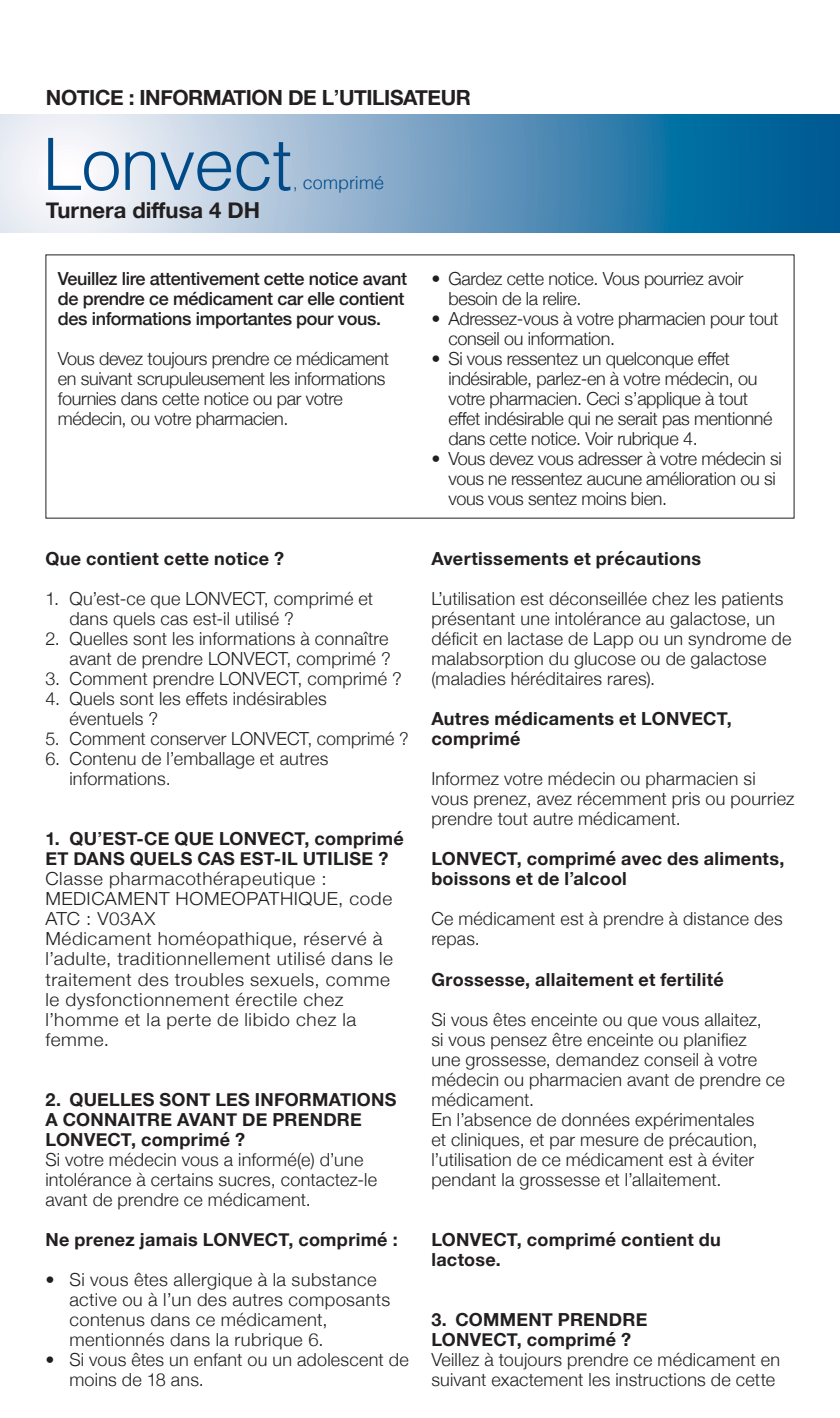
<style>
.page{position:relative;width:840px;height:1418px;background:#fff}
.page>*{position:absolute;margin:0;border:0;box-sizing:border-box;transform-origin:0 0}
.t1{font:300 72.2px "Helvetica";letter-spacing:-.015em;color:#004a87}
.t2{font:700 22px "Helvetica Neue";color:#231f20}
.t3{font:700 21px "Helvetica Neue";letter-spacing:-.02em;color:#231f20}
.t4{font:300 18px/20px "Helvetica Neue";letter-spacing:.01em;color:#231f20}
.t5{font:300 18px/20px "Helvetica Neue";letter-spacing:-.02em;color:#231f20}
.t6{font:700 18px/20px "Helvetica Neue";letter-spacing:.015em;color:#231f20}
.t7{font:300 18px/20px "Helvetica Neue";letter-spacing:.03em;color:#231f20;scale:1.05 1}
.t8{font:500 18px/20px "Helvetica Neue";letter-spacing:-.02em;color:#231f20}
.t9{font:300 18px "Helvetica";color:#004a87}
</style>
<div class="page">
<svg style="left:0;top:115px;width:839px;height:117px;background:#79a7c7"></svg>
<p class="t3" style="left:46px;top:81px;width:426px">NOTICE : INFORMATION DE LʼUTILISATEUR</p>
<h1 class="t1" style="left:42px;top:103px;width:251px">Lonvect</h1>
<p class="t9" style="left:292px;top:168px;width:93px">, comprimé</p>
<p class="t2" style="left:46px;top:193px;width:216px">Turnera diffusa 4 DH</p>
<p class="t8" style="left:58px;top:267px;width:350px">Veuillez lire attentivement cette notice avant de prendre ce médicament car elle contient des informations importantes pour vous.</p>
<p class="t5" style="left:58px;top:347px;width:333px">Vous devez toujours prendre ce médicament en suivant scrupuleusement les informations fournies dans cette notice ou par votre médecin, ou votre pharmacien.</p>
<p class="t6" style="left:45px;top:549px;width:240px">Que contient cette notice ?</p>
<p class="t4" style="left:69px;top:587px;width:305px;text-indent:-24px">1. Quʼest-ce que LONVECT, comprimé et dans quels cas est-il utilisé ?</p>
<p class="t4" style="left:45px;top:627px;width:346px;text-align:right">2. Quelles sont les informations à connaître avant de prendre LONVECT, comprimé ?</p>
<p class="t4" style="left:45px;top:667px;width:357px">3. Comment prendre LONVECT, comprimé ?</p>
<p class="t4" style="left:69px;top:687px;width:258px;text-indent:-24px">4. Quels sont les effets indésirables éventuels ?</p>
<p class="t4" style="left:45px;top:727px;width:364px">5. Comment conserver LONVECT, comprimé ?</p>
<p class="t4" style="left:69px;top:747px;width:260px;text-indent:-24px">6. Contenu de lʼemballage et autres informations.</p>
<p class="t6" style="left:45px;top:829px;width:360px">1. QUʼEST-CE QUE LONVECT, comprimé<br>ET DANS QUELS CAS EST-IL UTILISE ?</p>
<p class="t7" style="left:45px;top:867px;width:332px">Classe pharmacothérapeutique :<br>MEDICAMENT HOMEOPATHIQUE, code<br>ATC : V03AX<br>Médicament homéopathique, réservé à lʼadulte, traditionnellement utilisé dans le traitement des troubles sexuels, comme le dysfonctionnement érectile chez lʼhomme et la perte de libido chez la femme.</p>
<p class="t6" style="left:45px;top:1089px;width:352px">2. QUELLES SONT LES INFORMATIONS<br>A CONNAITRE AVANT DE PRENDRE<br>LONVECT, comprimé ?</p>
<p class="t4" style="left:45px;top:1147px;width:333px">Si votre médecin vous a informé(e) dʼune intolérance à certains sucres, contactez-le avant de prendre ce médicament.</p>
<p class="t6" style="left:45px;top:1229px;width:353px">Ne prenez jamais LONVECT, comprimé :</p>
<p class="t4" style="left:69px;top:1267px;width:322px;text-indent:-24px">• Si vous êtes allergique à la substance active ou à lʼun des autres composants contenus dans ce médicament, mentionnés dans la rubrique 6.</p>
<p class="t4" style="left:69px;top:1347px;width:340px;text-indent:-24px">• Si vous êtes un enfant ou un adolescent de moins de 18 ans.</p>
<p class="t5" style="left:448px;top:267px;width:296px;text-indent:-17px">• Gardez cette notice. Vous pourriez avoir besoin de la relire.</p>
<p class="t5" style="left:448px;top:307px;width:331px;text-indent:-17px">• Adressez-vous à votre pharmacien pour tout conseil ou information.</p>
<p class="t5" style="left:448px;top:347px;width:325px;text-indent:-17px">• Si vous ressentez un quelconque effet indésirable, parlez-en à votre médecin, ou votre pharmacien. Ceci sʼapplique à tout effet indésirable qui ne serait pas mentionné dans cette notice. Voir rubrique 4.</p>
<p class="t5" style="left:448px;top:447px;width:334px;text-indent:-17px">• Vous devez vous adresser à votre médecin si vous ne ressentez aucune amélioration ou si vous vous sentez moins bien.</p>
<p class="t6" style="left:431px;top:549px;width:271px">Avertissements et précautions</p>
<p class="t4" style="left:431px;top:587px;width:361px">Lʼutilisation est déconseillée chez les patients présentant une intolérance au galactose, un déficit en lactase de Lapp ou un syndrome de malabsorption du glucose ou de galactose (maladies héréditaires rares).</p>
<p class="t6" style="left:431px;top:709px;width:302px">Autres médicaments et LONVECT, comprimé</p>
<p class="t4" style="left:431px;top:767px;width:364px">Informez votre médecin ou pharmacien si vous prenez, avez récemment pris ou pourriez prendre tout autre médicament.</p>
<p class="t6" style="left:431px;top:849px;width:354px">LONVECT, comprimé avec des aliments, boissons et de lʼalcool</p>
<p class="t4" style="left:431px;top:907px;width:353px">Ce médicament est à prendre à distance des repas.</p>
<p class="t6" style="left:431px;top:969px;width:294px">Grossesse, allaitement et fertilité</p>
<p class="t4" style="left:431px;top:1007px;width:355px">Si vous êtes enceinte ou que vous allaitez,<br>si vous pensez être enceinte ou planifiez<br>une grossesse, demandez conseil à votre médecin ou pharmacien avant de prendre ce médicament.<br>En lʼabsence de données expérimentales<br>et cliniques, et par mesure de précaution, lʼutilisation de ce médicament est à éviter pendant la grossesse et lʼallaitement.</p>
<p class="t6" style="left:431px;top:1229px;width:291px">LONVECT, comprimé contient du lactose.</p>
<p class="t6" style="left:431px;top:1309px;width:217px">3. COMMENT PRENDRE<br>LONVECT, comprimé ?</p>
<p class="t4" style="left:431px;top:1347px;width:350px">Veillez à toujours prendre ce médicament en suivant exactement les instructions de cette</p>
</div>
